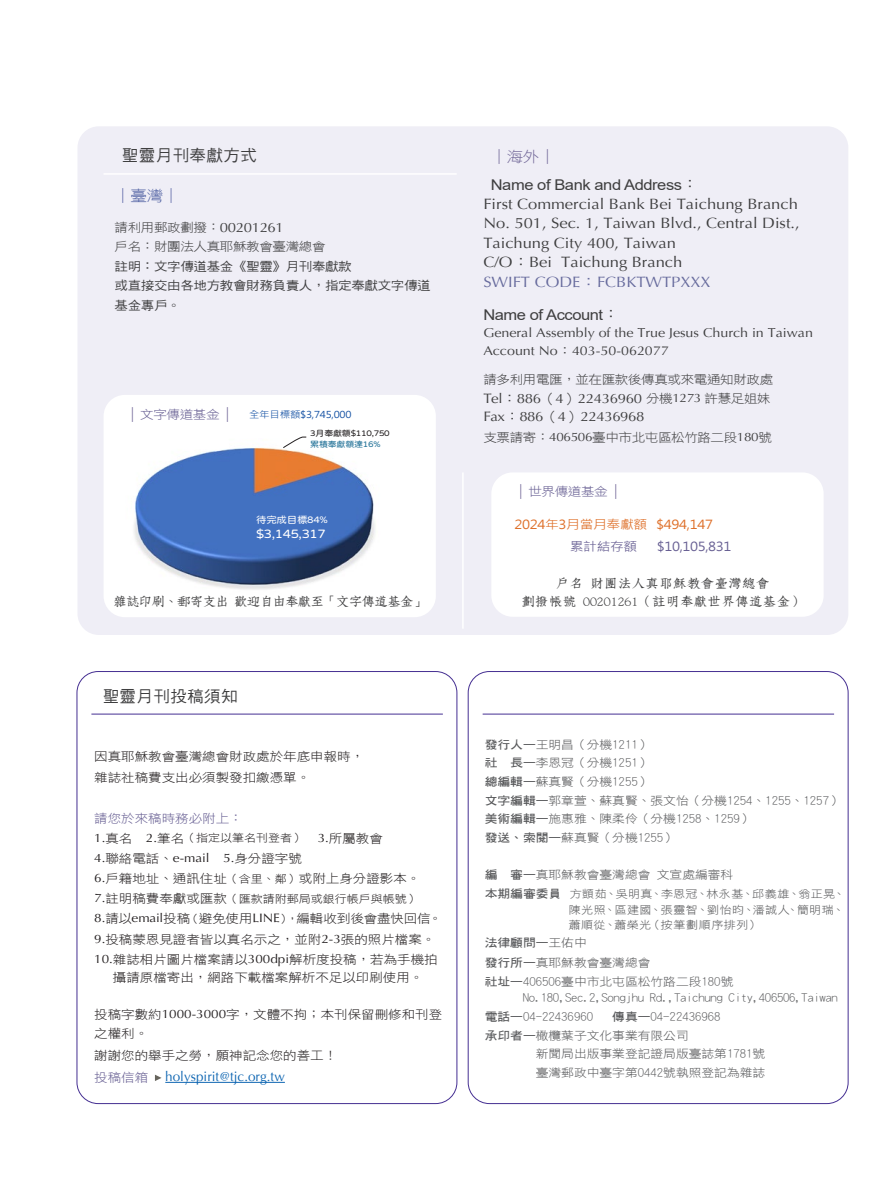
<style>
.page{position:relative;width:893px;height:1191px;background:#fff}
.page>*{position:absolute;margin:0;border:0;box-sizing:border-box;transform-origin:0 0}
.版權頁-靠左{font:16.05px "DF Hei W5 WIN BF";letter-spacing:.025em;color:#3e3e3f}
.Normal點{font:16.05px "DF Hei W5 WIN BF";letter-spacing:.025em;color:#3e3e3f}
.Normal點-2{font:14.85px "Optima";color:#3e3e3f;scale:1.11 1}
.Normal點-3{font:14.85px "Arial";letter-spacing:-.025em;color:#3e3e3f;scale:1.11 1}
.Normal點-4{font:14.85px "Optima";color:#676b9d;scale:1.11 1}
.Normal點-5{font:14.85px "DF Hei W3 WIN BF";color:#746a9a;scale:1.11 1}
.Normal點-6{font:14.85px "DF Hei W3 WIN BF";color:#606ba9;scale:1.11 1}
.Normal點-7{font:13.5px "Optima";letter-spacing:-.025em;color:#3e3e3f;scale:1.11 1}
.版權頁-靠左-2{font:13.5px "Optima";color:#0f66b2}
.Normal點-8{font:12.9px "Optima";color:#3e3e3f;scale:1.11 1}
.圖說{font:12.45px/18px "DF Fang Song W6 WIN BF";color:#3e3e3f;text-align:center;scale:1.11 1}
.圖說-2{font:12.45px "DF Fang Song W6 WIN BF";letter-spacing:-.075em;color:#3e3e3f;scale:1.11 1}
.圖說-3{font:12.45px "Microsoft Jheng Hei";letter-spacing:-.025em;color:#de6e27;scale:1.11 1}
.圖說-4{font:12.45px "Microsoft Jheng Hei";letter-spacing:-.025em;color:#665e92;scale:1.11 1}
.版權頁-靠左-3{font:12.15px/18px "DF Hei W3 WIN BF";color:#231f20;text-align:center;scale:1.11 1}
.Normal點-9{font:12.15px "DF Hei W3 WIN BF";letter-spacing:-.025em;color:#3e3e3f;scale:1.11 1}
.Normal點-10{font:12.15px/19.5px "DF Hei W5 WIN BF";letter-spacing:-.025em;color:#3e3e3f;scale:1.11 1}
.版權頁-靠左-4{font:12.15px "Optima";color:#231f20;scale:1.11 1}
.圖說-5{font:12.15px "DF Hei W3 WIN BF";letter-spacing:-.025em;color:#665e92;scale:1.11 1}
.版權頁-靠左-5{font:12.15px "DF Hei W3 WIN BF";color:#665e92;scale:1.11 1}
.圖說-6{font:12.15px "jf openhuninn 1.1";letter-spacing:-.025em;color:#fff;scale:1.11 1}
.版權頁-靠左-6{font:11.55px "DF Hei W3 WIN BF";color:#57585a;scale:1.11 1}
.版權頁-靠左-7{font:11.55px/16.5px "DF Hei W3 WIN BF";letter-spacing:-.025em;color:#57585a;scale:1.11 1}
.版權頁-靠左-8{font:11.55px "DF Hei W7 WINP BF";color:#57585a;scale:1.11 1}
.版權頁-靠左-9{font:10.8px/15.9px "DF Hei W3 WIN BF";letter-spacing:.04em;color:#57585a;text-align:justify;scale:1.11 1}
.版權頁-靠左-10{font:10.8px "DF Hei W3 WIN BF";color:#231f20;scale:1.11 1}
.圖說-7{font:9.45px "Microsoft Jheng Hei";letter-spacing:-.025em;color:#1854a5;scale:1.11 1}
.圖說-8{font:9.45px "jf openhuninn 1.1";letter-spacing:-.025em;color:#fff;scale:1.11 1}
.圖說-9{font:8.1px/10.8px "jf openhuninn 1.1";letter-spacing:-.025em;color:#231f20;scale:1.11 1}
.s1{font-family:"DF Hei W3 WIN BF"}
.s2{font-family:"DF Hei W3 WIN BF";font-size:12.15px}
.s3{font-size:12.15px}
.s4{font-family:"Optima"}
.s5{color:#5061a3}
.s6{font-family:"Optima";font-size:13.5px}
.s7{font-size:14.85px;color:#746a9a}
.s8{color:#1f7096}
.s9{font-family:"Optima";font-size:12.15px}
.s10{font-size:10.8px}
.s11{font-family:"DF Hei W7 WINP BF"}
.s12{font-family:"DF Hei W7 WINP BF";font-size:11.55px}
</style>
<div class="page">
<div style="left:77px;top:126px;width:771px;height:509px;background:#efeef6;border-radius:21px"></div>
<div style="left:104px;top:395px;width:332px;height:222px;background:#fff;border-radius:21px"></div>
<div style="left:491px;top:472px;width:333px;height:145px;background:#fff;border-radius:21px"></div>
<hr style="left:165px;top:1082px;width:120px;height:1px;background:#0f66b2">
<svg style="left:155px;top:1074px;width:7px;height:7px"></svg>
<hr style="left:104px;top:173px;width:353px;height:2px;background:#fff">
<hr style="left:91px;top:713px;width:352px;height:1px;background:#452f92">
<hr style="left:483px;top:713px;width:351px;height:1px;background:#452f92">
<hr style="left:462px;top:472px;width:2px;height:156px;background:#fff">
<img style="left:134px;top:447px;width:241px;height:143px">
<svg style="left:283px;top:436px;width:24px;height:12px"></svg>
<p class="Normal點" style="left:122px;top:147px;width:136px">聖靈月刊奉獻方式</p>
<p class="Normal點-5" style="left:491px;top:149px;width:60px">｜海外｜</p>
<p class="Normal點-3" style="left:491px;top:175px;width:188px">Name of Bank and Address<span class="s1">：</span></p>
<p class="Normal點-2" style="left:483px;top:194px;width:285px">First Commercial Bank Bei Taichung Branch</p>
<p class="Normal點-2" style="left:483px;top:214px;width:287px">No. 501, Sec. 1, Taiwan Blvd., Central Dist.,</p>
<p class="Normal點-2" style="left:483px;top:233px;width:175px">Taichung City 400, Taiwan</p>
<p class="Normal點-2" style="left:483px;top:253px;width:181px">C/O<span class="s1">：</span>Bei Taichung Branch</p>
<p class="Normal點-4" style="left:483px;top:273px;width:206px">SWIFT CODE<span class="s1">：</span>FCBKTWTPXXX</p>
<p class="Normal點-3" style="left:483px;top:304px;width:124px">Name of Account<span class="s1">：</span></p>
<p class="Normal點-8" style="left:483px;top:324px;width:298px">General Assembly of the True Jesus Church in Taiwan</p>
<p class="Normal點-8" style="left:483px;top:342px;width:168px">Account No<span class="s1">：</span>403-50-062077</p>
<p class="Normal點-9" style="left:483px;top:373px;width:263px">請多利用電匯，並在匯款後傳真或來電通知財政處</p>
<p class="Normal點-7" style="left:483px;top:390px;width:260px">Tel<span class="s1">：</span>886<span class="s1">（</span>4<span class="s1">）</span>22436960 <span class="s2">分機</span><span class="s3">1273</span> <span class="s2">許慧足姐妹</span></p>
<p class="Normal點-7" style="left:483px;top:408px;width:147px">Fax<span class="s1">：</span>886<span class="s1">（</span>4<span class="s1">）</span>22436968</p>
<p class="Normal點-9" style="left:483px;top:432px;width:262px">支票請寄：<span class="s4">406506</span>臺中市北屯區松竹路二段<span class="s4">180</span>號</p>
<p class="Normal點-6" style="left:115px;top:188px;width:60px">｜<span class="s5">臺灣</span>｜</p>
<p class="Normal點-9" style="left:115px;top:221px;width:154px">請利用郵政劃撥：<span class="s6">00201261</span></p>
<p class="Normal點-9" style="left:115px;top:240px;width:192px">戶名：財團法人真耶穌教會臺灣總會</p>
<p class="Normal點-10" style="left:115px;top:256px;width:286px">註明：文字傳道基金《聖靈》月刊奉獻款<br>或直接交由各地方教會財務負責人，指定奉獻文字傳道基金專戶。</p>
<p class="圖說-5" style="left:124px;top:408px;width:102px"><span class="s7">｜</span>文字傳道基金<span class="s7">｜</span></p>
<p class="圖說-7" style="left:249px;top:408px;width:94px">全年目標額$3,745,000</p>
<p class="圖說-9" style="left:310px;top:428px;width:73px">3月奉獻額$110,750<span class="s8">累積奉獻額達16%</span></p>
<p class="圖說-8" style="left:256px;top:513px;width:66px">待完成目標84%</p>
<p class="圖說-6" style="left:256px;top:526px;width:64px">$3,145,317</p>
<p class="圖說-2" style="left:113px;top:595px;width:284px">雜誌印刷、郵寄支出 歡迎自由奉獻至「文字傳道基金」</p>
<p class="版權頁-靠左" style="left:103px;top:688px;width:136px">聖靈月刊投稿須知</p>
<p class="版權頁-靠左-3" style="left:94px;top:747px;width:245px">因真耶穌教會臺灣總會財政處於年底申報時，</p>
<p class="版權頁-靠左-3" style="left:94px;top:768px;width:196px">雜誌社稿費支出必須製發扣繳憑單。</p>
<p class="版權頁-靠左-5" style="left:94px;top:812px;width:135px">請您於來稿時務必附上：</p>
<p class="版權頁-靠左-10" style="left:94px;top:833px;width:262px"><span class="s9">1.</span><span class="s3">真名　</span><span class="s9">2.</span><span class="s3">筆名</span>（指定以筆名刊登者） <span class="s9">3.</span><span class="s3">所屬教會</span></p>
<p class="版權頁-靠左-4" style="left:94px;top:850px;width:189px">4.<span class="s1">聯絡電話、</span>e-mail 5.<span class="s1">身分證字號</span></p>
<p class="版權頁-靠左-3" style="left:94px;top:869px;width:295px"><span class="s4">6.</span>戶籍地址、通訊住址<span class="s10">（含里、鄰）</span>或附上身分證影本。</p>
<p class="版權頁-靠左-10" style="left:94px;top:893px;width:294px"><span class="s9">7.</span><span class="s3">註明稿費奉獻或匯款</span>（匯款請附郵局或銀行帳戶與帳號）</p>
<p class="版權頁-靠左-3" style="left:94px;top:909px;width:315px"><span class="s4">8.</span>請以<span class="s4">email</span>投稿<span class="s10">（</span>避免使用<span class="s4">LINE</span><span class="s10">），</span>編輯收到後會盡快回信。</p>
<p class="版權頁-靠左-3" style="left:94px;top:930px;width:309px"><span class="s4">9.</span>投稿蒙恩見證者皆以真名示之，並附<span class="s4">2-3</span>張的照片檔案。</p>
<p class="版權頁-靠左-3" style="left:94px;top:950px;width:311px"><span class="s4">10.</span>雜誌相片圖片檔案請以<span class="s4">300dpi</span>解析度投稿，若為手機拍攝請原檔寄出，網路下載檔案解析不足以印刷使用。</p>
<p class="版權頁-靠左-3" style="left:94px;top:1004px;width:315px;line-height:19.5px;text-align:left">投稿字數約<span class="s4">1000-3000</span>字，文體不拘；本刊保留刪修和刊登之權利。</p>
<p class="版權頁-靠左-3" style="left:94px;top:1046px;width:220px">謝謝您的舉手之勞，願神記念您的善工！</p>
<p class="版權頁-靠左-5" style="left:94px;top:1070px;width:50px">投稿信箱</p>
<p class="版權頁-靠左-2" style="left:165px;top:1068px;width:121px">holyspirit@tjc.org.tw</p>
<p class="圖說-5" style="left:512px;top:485px;width:102px"><span class="s7">｜</span>世界傳道基金<span class="s7">｜</span></p>
<p class="圖說-3" style="left:514px;top:516px;width:180px">2024年3月當月奉獻額 $494,147</p>
<p class="圖說-4" style="left:570px;top:539px;width:62px">累計結存額</p>
<p class="圖說-4" style="left:657px;top:539px;width:69px">$10,105,831</p>
<p class="圖說" style="left:521px;top:574px;width:256px">戶名 財團法人真耶穌教會臺灣總會<br>劃撥帳號 00201261（註明奉獻世界傳道基金）</p>
<p class="版權頁-靠左-6" style="left:485px;top:738px;width:151px"><span class="s11">發行人—</span>王明昌（分機1211）</p>
<p class="版權頁-靠左-6" style="left:485px;top:757px;width:151px"><span class="s11">社 長—</span>李恩冠（分機1251）</p>
<p class="版權頁-靠左-6" style="left:485px;top:775px;width:151px"><span class="s11">總編輯—</span>蘇真賢（分機1255）</p>
<p class="版權頁-靠左-6" style="left:485px;top:794px;width:323px"><span class="s11">文字編輯—</span>郭章萱、蘇真賢、張文怡（分機1254、1255、1257）</p>
<p class="版權頁-靠左-6" style="left:485px;top:813px;width:243px"><span class="s11">美術編輯—</span>施惠雅、陳柔伶（分機1258、1259）</p>
<p class="版權頁-靠左-6" style="left:485px;top:831px;width:174px"><span class="s11">發送、索閱—</span>蘇真賢（分機1255）</p>
<p class="版權頁-靠左-6" style="left:485px;top:869px;width:225px"><span class="s11">編 審—</span>真耶穌教會臺灣總會 文宣處編審科</p>
<p class="版權頁-靠左-9" style="left:569px;top:885px;width:251px;text-indent:-84px"><span class="s12">本期編審委員</span> 方顗茹、吳明真、李恩冠、林永基、邱義雄、翁正晃、陳光照、區建國、張靈智、劉怡昀、潘誠人、簡明瑞、蕭順從、蕭榮光（按筆劃順序排列）</p>
<p class="版權頁-靠左-8" style="left:485px;top:937px;width:93px">法律顧問—<span class="s1">王佑中</span></p>
<p class="版權頁-靠左-6" style="left:485px;top:957px;width:151px"><span class="s11">發行所—</span>真耶穌教會臺灣總會</p>
<p class="版權頁-靠左-7" style="left:523px;top:973px;width:286px;text-indent:-38px"><span class="s11">社址—</span>406506臺中市北屯區松竹路二段180號<br>No.180,Sec.2,Songjhu Rd.,Taichung City,406506,Taiwan</p>
<p class="版權頁-靠左-6" style="left:485px;top:1010px;width:99px"><span class="s11">電話—</span>04-22436960</p>
<p class="版權頁-靠左-6" style="left:612px;top:1010px;width:99px"><span class="s11">傳真—</span>04-22436968</p>
<p class="版權頁-靠左-6" style="left:485px;top:1029px;width:185px"><span class="s11">承印者—</span>橄欖葉子文化事業有限公司</p>
<p class="版權頁-靠左-6" style="left:536px;top:1048px;width:208px">新聞局出版事業登記證局版臺誌第1781號</p>
<p class="版權頁-靠左-6" style="left:536px;top:1066px;width:208px">臺灣郵政中臺字第0442號執照登記為雜誌</p>
</div>
